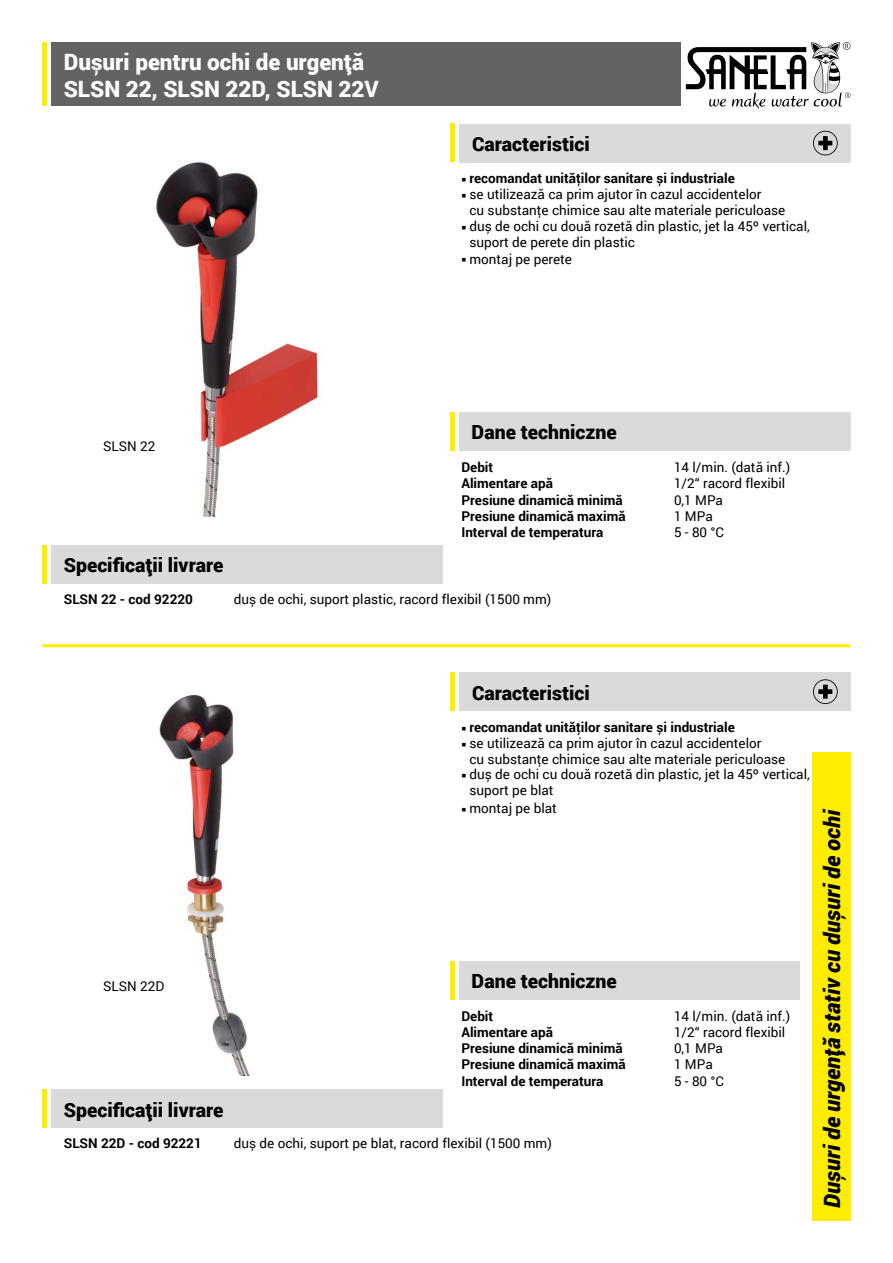
<style>
.page{position:relative;width:893px;height:1263px;background:#fff}
.page>*{position:absolute;margin:0;border:0;box-sizing:border-box;transform-origin:0 0}
.t1{font:900 22.5px/26.2px "Roboto";color:#fff}
.t2{font:italic 900 22.5px "Roboto";letter-spacing:-.005em;color:#000}
.t3{font:900 19.5px "Roboto";color:#000}
.t4{font:13.5px/16.2px "Roboto";color:#000}
.t5{font:700 13.5px "Roboto";color:#000}
</style>
<div class="page">
<img style="left:156px;top:162px;width:166px;height:355px">
<div style="left:51px;top:43px;width:629px;height:63px;background:#646363"></div>
<div style="left:459px;top:124px;width:391px;height:38px;background:#dadada"></div>
<div style="left:51px;top:545px;width:391px;height:39px;background:#dadada"></div>
<div style="left:459px;top:412px;width:391px;height:39px;background:#dadada"></div>
<div style="left:812px;top:752px;width:38px;height:468px;background:#ffed00"></div>
<hr style="left:43px;top:43px;width:4px;height:63px;background:#ffed00">
<div style="left:450px;top:412px;width:5px;height:39px;background:#ffed00"></div>
<hr style="left:43px;top:545px;width:4px;height:39px;background:#ffed00">
<hr style="left:451px;top:123px;width:4px;height:39px;background:#ffed00">
<hr style="left:43px;top:644px;width:807px;height:3px;background:#ffed00">
<img style="left:159px;top:695px;width:91px;height:381px">
<div style="left:459px;top:673px;width:391px;height:38px;background:#dadada"></div>
<div style="left:459px;top:961px;width:340px;height:38px;background:#dadada"></div>
<div style="left:450px;top:961px;width:5px;height:38px;background:#ffed00"></div>
<hr style="left:451px;top:672px;width:4px;height:38px;background:#ffed00">
<div style="left:51px;top:1090px;width:391px;height:38px;background:#dadada"></div>
<hr style="left:43px;top:1090px;width:4px;height:38px;background:#ffed00">
<svg style="left:813px;top:131px;width:25px;height:24px"></svg>
<svg style="left:686px;top:42px;width:164px;height:67px"></svg>
<svg style="left:813px;top:679px;width:25px;height:25px"></svg>
<h1 class="t1" style="left:64px;top:48px;width:317px">Dușuri pentru ochi de urgență<br>SLSN 22, SLSN 22D, SLSN 22V</h1>
<h2 class="t3" style="left:472px;top:130px;width:119px">Caracteristici</h2>
<p class="t5" style="left:461px;top:169px;width:275px">○ recomandat unităţilor sanitare și industriale</p>
<p class="t4" style="left:469px;top:186px;width:317px;text-indent:-8px">○ se utilizează ca prim ajutor în cazul accidentelor<br>cu substanţe chimice sau alte materiale periculoase</p>
<p class="t4" style="left:469px;top:217px;width:342px;text-indent:-8px">○ duș de ochi cu două rozetă din plastic, jet la 45º vertical, suport de perete din plastic</p>
<p class="t4" style="left:461px;top:251px;width:112px">○ montaj pe perete</p>
<p class="t4" style="left:103px;top:438px;width:54px">SLSN 22</p>
<h2 class="t3" style="left:64px;top:551px;width:161px">Specificații livrare</h2>
<h2 class="t3" style="left:472px;top:419px;width:147px">Dane techniczne</h2>
<p class="t5" style="left:461px;top:458px;width:33px">Debit</p>
<p class="t4" style="left:674px;top:459px;width:118px">14 l/min. (dată inf.)</p>
<p class="t5" style="left:461px;top:474px;width:93px">Alimentare apă</p>
<p class="t4" style="left:674px;top:475px;width:113px">1/2“ racord flexibil</p>
<p class="t5" style="left:461px;top:490px;width:163px">Presiune dinamică minimă</p>
<p class="t4" style="left:674px;top:491px;width:51px">0,1 MPa</p>
<p class="t5" style="left:461px;top:506px;width:166px">Presiune dinamică maximă</p>
<p class="t4" style="left:674px;top:507px;width:40px">1 MPa</p>
<p class="t5" style="left:461px;top:523px;width:144px">Interval de temperatura</p>
<p class="t4" style="left:674px;top:523px;width:52px">5 - 80 °C</p>
<p class="t5" style="left:64px;top:590px;width:131px">SLSN 22 - cod 92220</p>
<p class="t4" style="left:234px;top:590px;width:319px">duș de ochi, suport plastic, racord flexibil (1500 mm)</p>
<h2 class="t3" style="left:472px;top:679px;width:119px">Caracteristici</h2>
<p class="t4" style="left:103px;top:978px;width:63px">SLSN 22D</p>
<p class="t5" style="left:461px;top:717px;width:275px">○ recomandat unităţilor sanitare și industriale</p>
<p class="t4" style="left:469px;top:734px;width:317px;text-indent:-8px">○ se utilizează ca prim ajutor în cazul accidentelor<br>cu substanţe chimice sau alte materiale periculoase</p>
<p class="t4" style="left:469px;top:766px;width:342px;text-indent:-8px">○ duș de ochi cu două rozetă din plastic, jet la 45º vertical, suport pe blat</p>
<p class="t4" style="left:461px;top:799px;width:97px">○ montaj pe blat</p>
<h2 class="t3" style="left:472px;top:967px;width:147px">Dane techniczne</h2>
<p class="t5" style="left:461px;top:1006px;width:33px">Debit</p>
<p class="t4" style="left:674px;top:1007px;width:118px">14 l/min. (dată inf.)</p>
<p class="t5" style="left:461px;top:1022px;width:93px">Alimentare apă</p>
<p class="t4" style="left:674px;top:1023px;width:113px">1/2“ racord flexibil</p>
<p class="t5" style="left:461px;top:1039px;width:163px">Presiune dinamică minimă</p>
<p class="t4" style="left:674px;top:1040px;width:51px">0,1 MPa</p>
<p class="t5" style="left:461px;top:1055px;width:166px">Presiune dinamică maximă</p>
<p class="t4" style="left:674px;top:1056px;width:40px">1 MPa</p>
<p class="t5" style="left:461px;top:1071px;width:144px">Interval de temperatura</p>
<p class="t4" style="left:674px;top:1072px;width:52px">5 - 80 °C</p>
<h2 class="t3" style="left:64px;top:1096px;width:161px">Specificații livrare</h2>
<p class="t5" style="left:64px;top:1134px;width:140px">SLSN 22D - cod 92221</p>
<p class="t4" style="left:234px;top:1135px;width:320px">duș de ochi, suport pe blat, racord flexibil (1500 mm)</p>
<h1 class="t2" style="left:816px;top:1208px;width:400px;rotate:-90deg">Dușuri de urgență stativ cu dușuri de ochi</h1>
</div>
